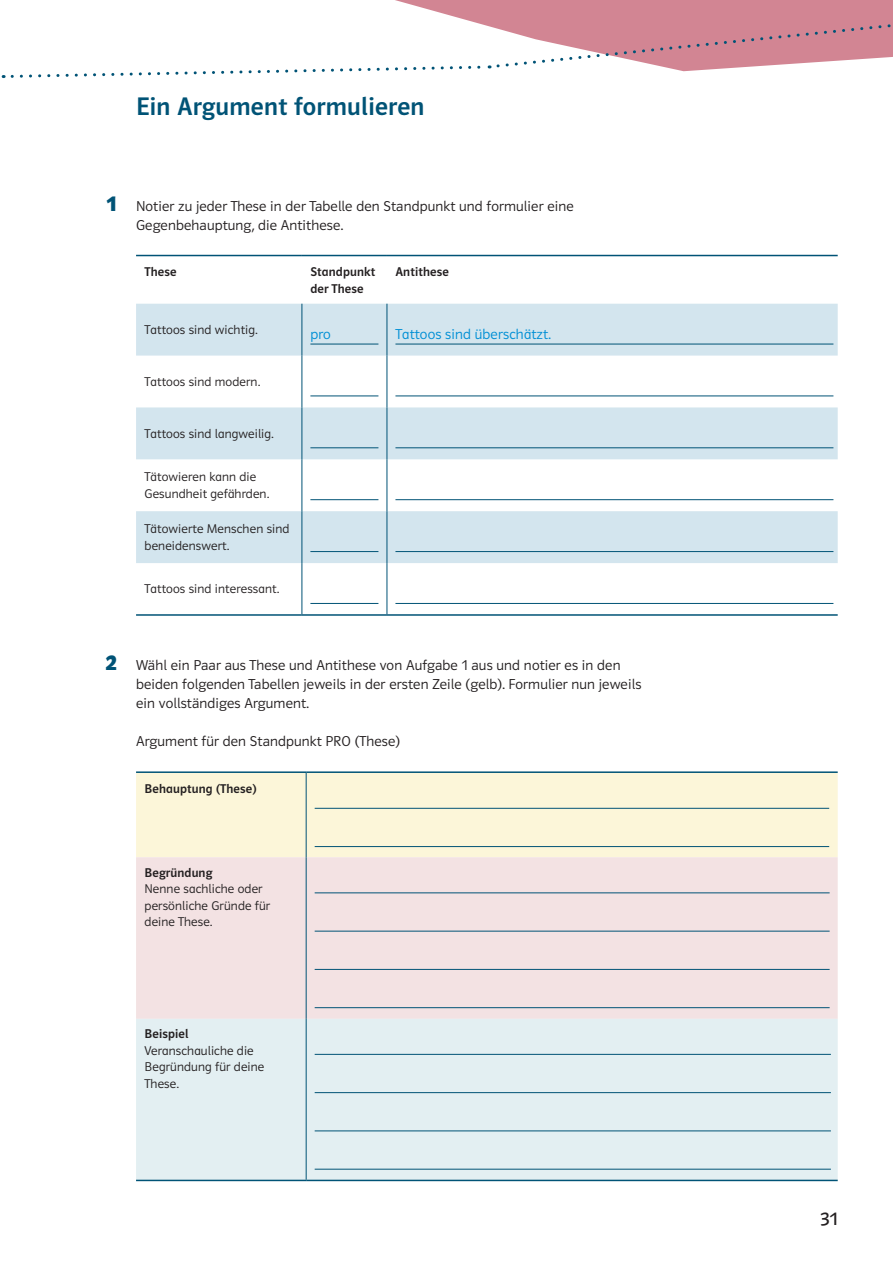
<style>
.page{position:relative;width:893px;height:1263px;background:#fff}
.page>*{position:absolute;margin:0;border:0;box-sizing:border-box;transform-origin:0 0}
.t1{font:500 25.5px "Polo CEF";letter-spacing:.01em;color:#005376}
.t2{font:19.5px "Polo CEF";color:#231f20}
.t3{font:300 14.4px/19.2px "Polo CEF";letter-spacing:.01em;color:#231f20}
.t4{font:300 14.4px "Polo CEF";letter-spacing:.01em;color:#008fd5}
.t5{font:300 12.75px/16.5px "Polo CEF";letter-spacing:.01em;color:#231f20}
.t6{font:500 12.75px/16.5px "Polo CEF";letter-spacing:.01em;color:#231f20}
.s1{font-weight:700;font-size:22.5px;color:#005376}
</style>
<div class="page">
<svg style="left:136px;top:304px;width:702px;height:259px;fill:#d3e5ee"></svg>
<hr style="left:136px;top:255px;width:166px;height:1px;background:#005376">
<hr style="left:302px;top:255px;width:85px;height:1px;background:#005376">
<hr style="left:387px;top:255px;width:451px;height:1px;background:#005376">
<hr style="left:136px;top:614px;width:166px;height:2px;background:#005376">
<hr style="left:302px;top:614px;width:85px;height:2px;background:#005376">
<hr style="left:387px;top:614px;width:451px;height:2px;background:#005376">
<hr style="left:302px;top:407px;width:1px;height:52px;background:#005376">
<hr style="left:302px;top:459px;width:1px;height:52px;background:#005376">
<hr style="left:302px;top:511px;width:1px;height:52px;background:#005376">
<hr style="left:302px;top:563px;width:1px;height:51px;background:#005376">
<hr style="left:302px;top:304px;width:1px;height:52px;background:#005376">
<hr style="left:387px;top:304px;width:1px;height:52px;background:#005376">
<hr style="left:302px;top:356px;width:1px;height:51px;background:#005376">
<hr style="left:387px;top:356px;width:1px;height:51px;background:#005376">
<hr style="left:387px;top:407px;width:1px;height:52px;background:#005376">
<hr style="left:387px;top:459px;width:1px;height:52px;background:#005376">
<hr style="left:387px;top:511px;width:1px;height:52px;background:#005376">
<hr style="left:387px;top:563px;width:1px;height:51px;background:#005376">
<hr style="left:310px;top:344px;width:68px;height:1px;background:#005376">
<hr style="left:395px;top:344px;width:438px;height:1px;background:#005376">
<hr style="left:310px;top:396px;width:68px;height:1px;background:#005376">
<hr style="left:395px;top:396px;width:438px;height:1px;background:#005376">
<hr style="left:310px;top:447px;width:68px;height:1px;background:#005376">
<hr style="left:395px;top:447px;width:438px;height:1px;background:#005376">
<hr style="left:310px;top:499px;width:68px;height:1px;background:#005376">
<hr style="left:395px;top:499px;width:438px;height:1px;background:#005376">
<hr style="left:310px;top:551px;width:68px;height:1px;background:#005376">
<hr style="left:395px;top:551px;width:438px;height:1px;background:#005376">
<hr style="left:310px;top:603px;width:68px;height:1px;background:#005376">
<hr style="left:395px;top:603px;width:438px;height:1px;background:#005376">
<div style="left:136px;top:773px;width:702px;height:84px;background:#fcf6d9"></div>
<div style="left:136px;top:857px;width:702px;height:162px;background:#f3e2e3"></div>
<div style="left:136px;top:1019px;width:702px;height:161px;background:#e3eff2"></div>
<hr style="left:136px;top:771px;width:170px;height:2px;background:#005376">
<hr style="left:136px;top:1180px;width:170px;height:1px;background:#005376">
<hr style="left:306px;top:771px;width:532px;height:2px;background:#005376">
<hr style="left:306px;top:1180px;width:532px;height:1px;background:#005376">
<hr style="left:306px;top:773px;width:1px;height:84px;background:#005376">
<hr style="left:306px;top:857px;width:1px;height:162px;background:#005376">
<hr style="left:306px;top:1019px;width:1px;height:161px;background:#005376">
<hr style="left:315px;top:808px;width:514px;height:1px;background:#005376">
<hr style="left:315px;top:846px;width:514px;height:1px;background:#005376">
<hr style="left:315px;top:892px;width:515px;height:1px;background:#005376">
<hr style="left:315px;top:931px;width:515px;height:1px;background:#005376">
<hr style="left:315px;top:969px;width:515px;height:1px;background:#005376">
<hr style="left:315px;top:1007px;width:515px;height:1px;background:#005376">
<hr style="left:315px;top:1054px;width:516px;height:1px;background:#005376">
<hr style="left:315px;top:1092px;width:516px;height:1px;background:#005376">
<hr style="left:315px;top:1130px;width:516px;height:1px;background:#005376">
<hr style="left:315px;top:1169px;width:516px;height:1px;background:#005376">
<svg style="left:3px;top:0;width:890px;height:78px"></svg>
<h1 class="t1" style="left:136px;top:91px;width:290px">Ein Argument formulieren</h1>
<p class="t3" style="left:136px;top:196px;width:439px;text-indent:-29px"><span class="s1">1</span> Notier zu jeder These in der Tabelle den Standpunkt und formulier eine<br>Gegenbehauptung, die Antithese.</p>
<p class="t6" style="left:145px;top:264px;width:33px">These</p>
<p class="t6" style="left:310px;top:264px;width:66px">Standpunkt der These</p>
<p class="t6" style="left:395px;top:264px;width:55px">Antithese</p>
<p class="t5" style="left:145px;top:322px;width:115px">Tattoos sind wichtig.</p>
<p class="t4" style="left:310px;top:326px;width:22px">pro</p>
<p class="t4" style="left:395px;top:326px;width:157px">Tattoos sind überschätzt.</p>
<p class="t5" style="left:145px;top:373px;width:117px">Tattoos sind modern.</p>
<p class="t5" style="left:145px;top:425px;width:131px">Tattoos sind langweilig.</p>
<p class="t5" style="left:145px;top:469px;width:126px">Tätowieren kann die<br>Gesundheit gefährden.</p>
<p class="t5" style="left:145px;top:521px;width:146px">Tätowierte Menschen sind beneidenswert.</p>
<p class="t5" style="left:145px;top:581px;width:136px">Tattoos sind interessant.</p>
<p class="t3" style="left:136px;top:655px;width:507px;text-indent:-30px"><span class="s1">2</span> Wähl ein Paar aus These und Antithese von Aufgabe 1 aus und notier es in den beiden folgenden Tabellen jeweils in der ersten Zeile (gelb). Formulier nun jeweils ein vollständiges Argument.</p>
<p class="t3" style="left:136px;top:732px;width:266px">Argument für den Standpunkt PRO (These)</p>
<p class="t6" style="left:145px;top:780px;width:113px">Behauptung (These)</p>
<p class="t6" style="left:145px;top:864px;width:69px">Begründung</p>
<p class="t5" style="left:145px;top:881px;width:127px">Nenne sachliche oder persönliche Gründe für deine These.</p>
<p class="t6" style="left:145px;top:1026px;width:45px">Beispiel</p>
<p class="t5" style="left:145px;top:1042px;width:121px">Veranschauliche die<br>Begründung für deine<br>These.</p>
<h2 class="t2" style="left:820px;top:1207px;width:19px">31</h2>
</div>
